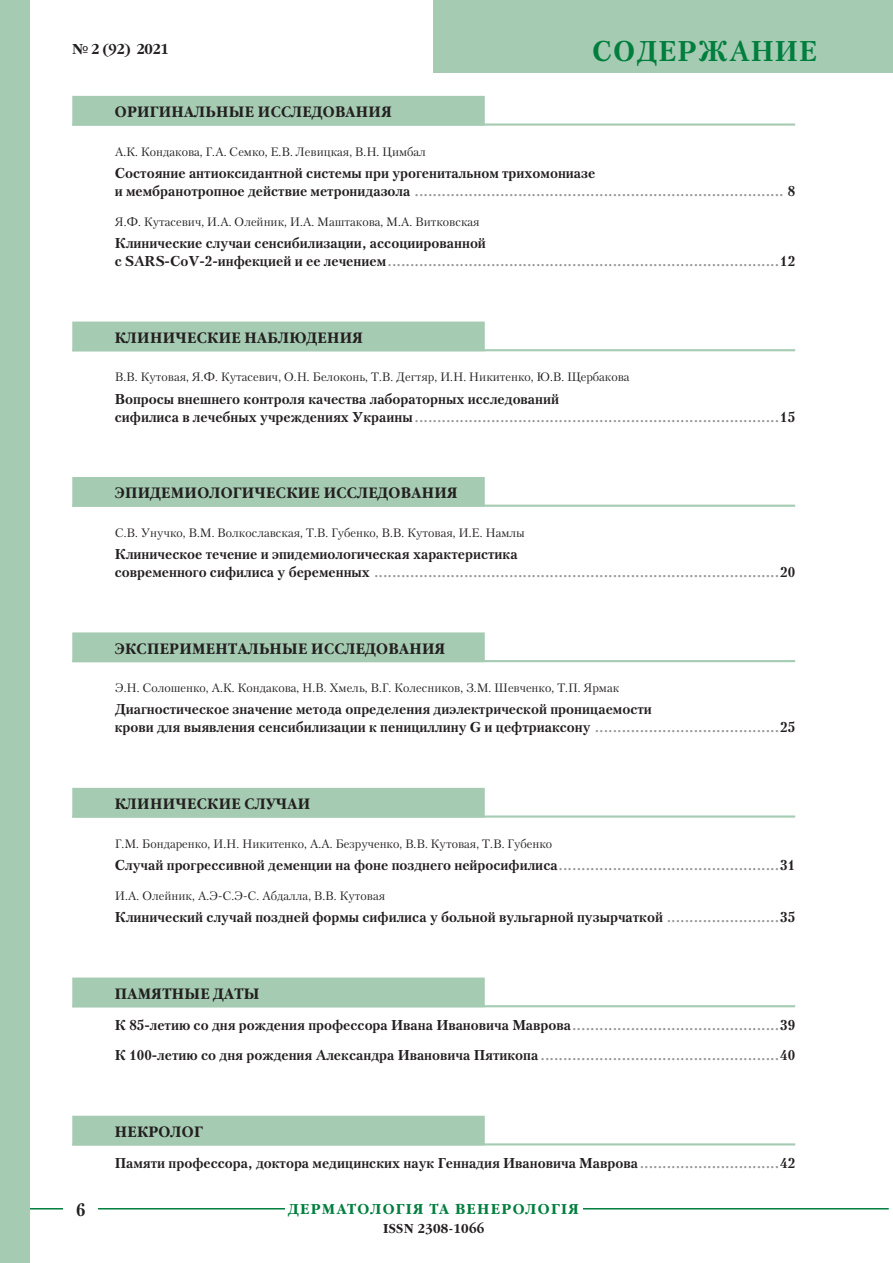
<style>
.page{position:relative;width:893px;height:1263px;background:#fff}
.page>*{position:absolute;margin:0;border:0;box-sizing:border-box;transform-origin:0 0}
.Rub_DiV_top{font:700 28.5px "Petersburg C";letter-spacing:.05em;color:#007e3d;scale:.95 1}
.Basic_str_DiV{font:700 18px "Petersburg C";color:#231f20}
.toc-DiV_razdel{font:700 15px "Garamond C";letter-spacing:.025em;color:#231f20;scale:.9 1}
.toc-DiV{font:700 14.25px/18px "Petersburg C";color:#231f20}
.toc-DiV-2{font:700 14.25px/18px "Petersburg C";color:#939598}
.Rub_DiV_nazva{font:700 14.25px "Garamond C";letter-spacing:.1em;color:#007e3d;scale:.95 1}
.Rub_DiV_nomer{font:700 14.25px "Garamond C";letter-spacing:-.025em;color:#231f20;scale:.95 1}
.Rub_DiV_nomer-2{font:700 12.9px "Garamond C";letter-spacing:.025em;color:#231f20;scale:.95 1}
.toc-DiV_avtor{font:12.15px "Petersburg C";color:#231f20}
.s1{color:#939598}
.s2{color:#231f20}
</style>
<div class="page">
<hr style="left:0;top:1208px;width:889px;height:1px;background:#007e3d">
<div style="left:64px;top:1200px;width:34px;height:17px;background:#fff"></div>
<div style="left:285px;top:1198px;width:298px;height:21px;background:#fff"></div>
<div style="left:0;top:0;width:30px;height:1263px;background:#a5cbb2"></div>
<div style="left:434px;top:0;width:459px;height:72px;background:#a5cbb2"></div>
<hr style="left:72px;top:123px;width:723px;height:3px;background:#a5cbb2">
<div style="left:72px;top:96px;width:413px;height:30px;background:#a5cbb2"></div>
<hr style="left:72px;top:349px;width:723px;height:2px;background:#a5cbb2">
<div style="left:72px;top:322px;width:413px;height:29px;background:#a5cbb2"></div>
<hr style="left:72px;top:505px;width:723px;height:2px;background:#a5cbb2">
<div style="left:72px;top:477px;width:413px;height:30px;background:#a5cbb2"></div>
<hr style="left:72px;top:660px;width:723px;height:2px;background:#a5cbb2">
<div style="left:72px;top:632px;width:413px;height:30px;background:#a5cbb2"></div>
<hr style="left:72px;top:815px;width:723px;height:3px;background:#a5cbb2">
<div style="left:72px;top:788px;width:413px;height:30px;background:#a5cbb2"></div>
<hr style="left:72px;top:1005px;width:723px;height:2px;background:#a5cbb2">
<div style="left:72px;top:977px;width:413px;height:30px;background:#a5cbb2"></div>
<hr style="left:72px;top:1143px;width:723px;height:2px;background:#a5cbb2">
<div style="left:72px;top:1116px;width:413px;height:29px;background:#a5cbb2"></div>
<p class="Rub_DiV_nomer" style="left:72px;top:41px;width:103px">№ 2 (92) 2021</p>
<p class="Rub_DiV_top" style="left:592px;top:33px;width:238px">СОДЕРЖАНИЕ</p>
<p class="toc-DiV_razdel" style="left:115px;top:103px;width:309px">ОРИГИНАЛЬНЫЕ ИССЛЕДОВАНИЯ</p>
<p class="toc-DiV_avtor" style="left:115px;top:144px;width:313px">А.К. Кондакова, Г.А. Семко, Е.В. Левицкая, В.Н. Цимбал</p>
<p class="toc-DiV" style="left:115px;top:164px;width:682px">Состояние антиоксидантной системы при урогенитальном трихомониазе<br>и мембранотропное действие метронидазола <span class="s1">..................................................................................</span> 8</p>
<p class="toc-DiV_avtor" style="left:115px;top:214px;width:366px">Я.Ф. Кутасевич, И.А. Олейник, И.А. Маштакова, М.А. Витковская</p>
<p class="toc-DiV-2" style="left:115px;top:234px;width:682px"><span class="s2">Клинические случаи сенсибилизации, ассоциированной<br>с SARS-CoV‑2-инфекцией и ее лечением</span>.......................................................................................<span class="s2">12</span></p>
<p class="toc-DiV_razdel" style="left:115px;top:329px;width:277px">КЛИНИЧЕСКИЕ НАБЛЮДЕНИЯ</p>
<p class="toc-DiV_avtor" style="left:115px;top:370px;width:516px">В.В. Кутовая, Я.Ф. Кутасевич, О.Н. Белоконь, Т.В. Дегтяр, И.Н. Никитенко, Ю.В. Щербакова</p>
<p class="toc-DiV" style="left:115px;top:389px;width:682px">Вопросы внешнего контроля качества лабораторных исследований<br>сифилиса в лечебных учреждениях Украины<span class="s1">.................................................................................</span>15</p>
<p class="toc-DiV_razdel" style="left:115px;top:484px;width:382px">ЭПИДЕМИОЛОГИЧЕСКИЕ ИССЛЕДОВАНИЯ</p>
<p class="toc-DiV_avtor" style="left:115px;top:525px;width:412px">C.В. Унучко, В.М. Волкославская, Т.В. Губенко, В.В. Кутовая, И.Е. Намлы</p>
<p class="toc-DiV-2" style="left:115px;top:545px;width:682px"><span class="s2">Клиническое течение и эпидемиологическая характеристика<br>современного сифилиса у беременных</span> ..........................................................................................<span class="s2">20</span></p>
<p class="toc-DiV_razdel" style="left:115px;top:640px;width:369px">ЭКСПЕРИМЕНТАЛЬНЫЕ ИССЛЕДОВАНИЯ</p>
<p class="toc-DiV_avtor" style="left:115px;top:681px;width:506px">Э.Н. Солошенко, А.К. Кондакова, Н.В. Хмель, В.Г. Колесников, З.М. Шевченко, Т.П. Ярмак</p>
<p class="toc-DiV" style="left:115px;top:700px;width:682px">Диагностическое значение метода определения диэлектрической проницаемости<br>крови для выявления сенсибилизации к пенициллину G и цефтриаксону <span class="s1">.........................................</span>25</p>
<p class="toc-DiV_razdel" style="left:115px;top:795px;width:219px">КЛИНИЧЕСКИЕ СЛУЧАИ</p>
<p class="toc-DiV_avtor" style="left:115px;top:836px;width:439px">Г.М. Бондаренко, И.Н. Никитенко, А.А. Безрученко, В.В. Кутовая, Т.В. Губенко</p>
<p class="toc-DiV" style="left:115px;top:855px;width:682px">Случай прогрессивной деменции на фоне позднего нейросифилиса<span class="s1">.................................................</span>31</p>
<p class="toc-DiV_avtor" style="left:115px;top:888px;width:272px">И.А. Олейник, А.Э-С.Э-С. Абдалла, В.В. Кутовая</p>
<p class="toc-DiV" style="left:115px;top:908px;width:682px">Клинический случай поздней формы сифилиса у больной вульгарной пузырчаткой <span class="s1">.........................</span>35</p>
<p class="toc-DiV_razdel" style="left:115px;top:985px;width:162px">ПАМЯТНЫЕ ДАТЫ</p>
<p class="toc-DiV" style="left:115px;top:1015px;width:682px">К 85-летию со дня рождения профессора Ивана Ивановича Маврова<span class="s1">..............................................</span>39</p>
<p class="toc-DiV-2" style="left:115px;top:1046px;width:682px"><span class="s2">К 100-летию со дня рождения Александра Ивановича Пятикопа</span> .....................................................<span class="s2">40</span></p>
<p class="Basic_str_DiV" style="left:76px;top:1198px;width:11px">6</p>
<p class="toc-DiV_razdel" style="left:115px;top:1123px;width:99px">НЕКРОЛОГ</p>
<p class="toc-DiV" style="left:115px;top:1153px;width:682px">Памяти профессора, доктора медицинских наук Геннадия Ивановича Маврова<span class="s1">...............................</span>42</p>
<p class="Rub_DiV_nazva" style="left:288px;top:1201px;width:307px">ДЕРМАТОЛОГІЯ ТА ВЕНЕРОЛОГІЯ</p>
<p class="Rub_DiV_nomer-2" style="left:383px;top:1221px;width:108px">ISSN 2308-1066</p>
</div>
